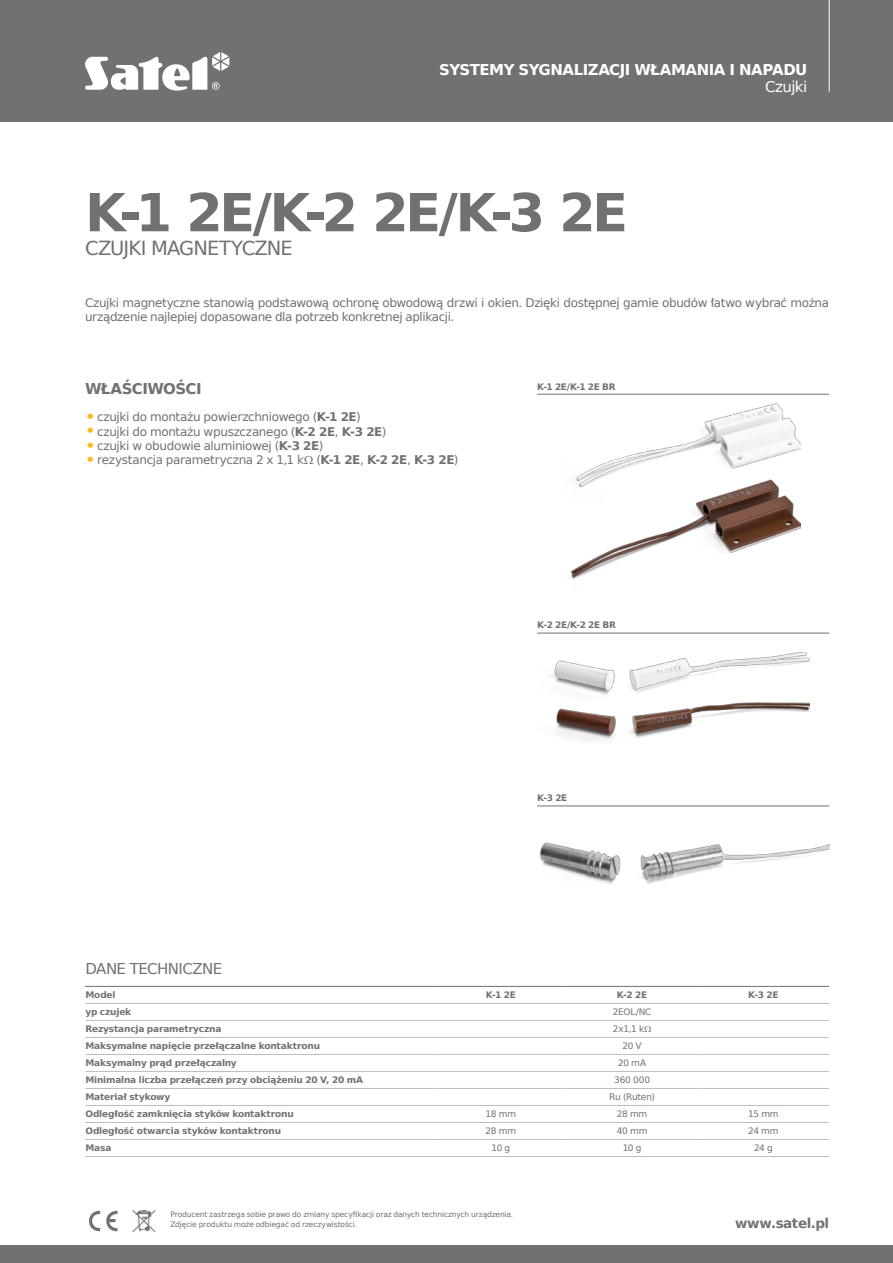
<style>
.page{position:relative;width:893px;height:1263px;background:#fff}
.page>*{position:absolute;margin:0;border:0;box-sizing:border-box;transform-origin:0 0}
.SYMBOL{font:700 52.5px "Prima Sans EU";color:#717073}
.NAZWA_PRODUKTU{font:19.5px "Prima Sans EU";letter-spacing:-.05em;color:#717073}
.t1{font:700 15px "Prima Sans EU";letter-spacing:-.035em;color:#fff}
.DANE_TECHNICZNE{font:15px "Prima Sans EU";letter-spacing:-.04em;color:#717073}
._02_-_ŚRÓDTYTUŁ{font:700 15px "Prima Sans EU";letter-spacing:-.04em;color:#717073}
.t2{font:15px "Prima Sans EU";letter-spacing:-.04em;color:#fff}
.t3{font:700 13.5px "Prima Sans EU";letter-spacing:-.03em;color:#717073}
._03_-_PUNKTORY{font:12px "Prima Sans EU";letter-spacing:-.025em;color:#717073}
._01_-_OPIS{font:12px/14.4px "Prima Sans EU";letter-spacing:-.03em;color:#717073}
.TABELA_-_MENU{font:700 9px "Prima Sans EU";letter-spacing:-.02em;color:#717073}
.TABELA_-_DANE{font:9px "Prima Sans EU";letter-spacing:-.02em;color:#717073}
.TABELA_-_DANE-2{font:700 9px "Prima Sans EU";color:#717073}
.t4{font:7.5px/10.5px "Prima Sans EU";letter-spacing:-.015em;color:#717073}
.s1{font-size:18px;color:#fab81c}
.s2{font-weight:700}
</style>
<div class="page">
<div style="left:0;top:0;width:893px;height:121px;background:#717073"></div>
<svg style="left:85px;top:52px;width:144px;height:39px"></svg>
<hr style="left:829px;top:0;width:1px;height:92px;background:#fff">
<img style="left:132px;top:1210px;width:24px;height:22px">
<svg style="left:89px;top:1210px;width:28px;height:22px"></svg>
<div style="left:0;top:1245px;width:893px;height:18px;background:#717073"></div>
<hr style="left:85px;top:986px;width:350px;height:1px;background:#717073">
<hr style="left:435px;top:986px;width:131px;height:1px;background:#717073">
<hr style="left:566px;top:986px;width:132px;height:1px;background:#717073">
<hr style="left:698px;top:986px;width:131px;height:1px;background:#717073">
<hr style="left:85px;top:1003px;width:350px;height:1px;background:#bcbdbf">
<hr style="left:85px;top:1020px;width:350px;height:1px;background:#bcbdbf">
<hr style="left:85px;top:1037px;width:350px;height:1px;background:#bcbdbf">
<hr style="left:85px;top:1054px;width:350px;height:1px;background:#bcbdbf">
<hr style="left:85px;top:1071px;width:350px;height:1px;background:#bcbdbf">
<hr style="left:85px;top:1088px;width:350px;height:1px;background:#bcbdbf">
<hr style="left:85px;top:1105px;width:350px;height:1px;background:#bcbdbf">
<hr style="left:85px;top:1122px;width:350px;height:1px;background:#bcbdbf">
<hr style="left:85px;top:1139px;width:350px;height:1px;background:#bcbdbf">
<hr style="left:85px;top:1156px;width:350px;height:1px;background:#bcbdbf">
<hr style="left:435px;top:1003px;width:131px;height:1px;background:#bcbdbf">
<hr style="left:566px;top:1003px;width:132px;height:1px;background:#bcbdbf">
<hr style="left:698px;top:1003px;width:131px;height:1px;background:#bcbdbf">
<hr style="left:435px;top:1020px;width:131px;height:1px;background:#bcbdbf">
<hr style="left:566px;top:1020px;width:132px;height:1px;background:#bcbdbf">
<hr style="left:698px;top:1020px;width:131px;height:1px;background:#bcbdbf">
<hr style="left:435px;top:1037px;width:131px;height:1px;background:#bcbdbf">
<hr style="left:566px;top:1037px;width:132px;height:1px;background:#bcbdbf">
<hr style="left:698px;top:1037px;width:131px;height:1px;background:#bcbdbf">
<hr style="left:435px;top:1054px;width:131px;height:1px;background:#bcbdbf">
<hr style="left:566px;top:1054px;width:132px;height:1px;background:#bcbdbf">
<hr style="left:698px;top:1054px;width:131px;height:1px;background:#bcbdbf">
<hr style="left:435px;top:1071px;width:131px;height:1px;background:#bcbdbf">
<hr style="left:566px;top:1071px;width:132px;height:1px;background:#bcbdbf">
<hr style="left:698px;top:1071px;width:131px;height:1px;background:#bcbdbf">
<hr style="left:435px;top:1088px;width:131px;height:1px;background:#bcbdbf">
<hr style="left:566px;top:1088px;width:132px;height:1px;background:#bcbdbf">
<hr style="left:698px;top:1088px;width:131px;height:1px;background:#bcbdbf">
<hr style="left:435px;top:1105px;width:131px;height:1px;background:#bcbdbf">
<hr style="left:566px;top:1105px;width:132px;height:1px;background:#bcbdbf">
<hr style="left:698px;top:1105px;width:131px;height:1px;background:#bcbdbf">
<hr style="left:435px;top:1122px;width:131px;height:1px;background:#bcbdbf">
<hr style="left:566px;top:1122px;width:132px;height:1px;background:#bcbdbf">
<hr style="left:698px;top:1122px;width:131px;height:1px;background:#bcbdbf">
<hr style="left:435px;top:1139px;width:131px;height:1px;background:#bcbdbf">
<hr style="left:566px;top:1139px;width:132px;height:1px;background:#bcbdbf">
<hr style="left:698px;top:1139px;width:131px;height:1px;background:#bcbdbf">
<hr style="left:435px;top:1156px;width:131px;height:1px;background:#bcbdbf">
<hr style="left:566px;top:1156px;width:132px;height:1px;background:#bcbdbf">
<hr style="left:698px;top:1156px;width:131px;height:1px;background:#bcbdbf">
<hr style="left:537px;top:805px;width:292px;height:1px;background:#717073">
<hr style="left:537px;top:394px;width:292px;height:1px;background:#717073">
<hr style="left:537px;top:633px;width:292px;height:1px;background:#717073">
<img style="left:575px;top:403px;width:226px;height:77px">
<img style="left:570px;top:480px;width:231px;height:99px">
<img style="left:554px;top:653px;width:256px;height:42px">
<img style="left:556px;top:702px;width:254px;height:39px">
<img style="left:540px;top:842px;width:289px;height:42px">
<h3 class="t1" style="left:439px;top:59px;width:370px">SYSTEMY SYGNALIZACJI WŁAMANIA I NAPADU</h3>
<h3 class="t2" style="left:765px;top:76px;width:44px">Czujki</h3>
<p class="SYMBOL" style="left:85px;top:176px;width:544px">K-1 2E/K-2 2E/K-3 2E</p>
<p class="NAZWA_PRODUKTU" style="left:85px;top:234px;width:209px">CZUJKI MAGNETYCZNE</p>
<p class="_01_-_OPIS" style="left:85px;top:295px;width:745px">Czujki magnetyczne stanowią podstawową ochronę obwodową drzwi i okien. Dzięki dostępnej gamie obudów łatwo wybrać można urządzenie najlepiej dopasowane dla potrzeb konkretnej aplikacji.</p>
<p class="_02_-_ŚRÓDTYTUŁ" style="left:85px;top:378px;width:118px">WŁAŚCIWOŚCI</p>
<p class="_03_-_PUNKTORY" style="left:85px;top:409px;width:277px"><span class="s1">•</span>czujki do montażu powierzchniowego (<span class="s2">K-1 2E</span>)</p>
<p class="_03_-_PUNKTORY" style="left:85px;top:423px;width:303px"><span class="s1">•</span>czujki do montażu wpuszczanego (<span class="s2">K-2 2E</span>, <span class="s2">K-3 2E</span>)</p>
<p class="_03_-_PUNKTORY" style="left:85px;top:437px;width:240px"><span class="s1">•</span>czujki w obudowie aluminiowej (<span class="s2">K-3 2E</span>)</p>
<p class="_03_-_PUNKTORY" style="left:85px;top:452px;width:375px"><span class="s1">•</span>rezystancja parametryczna 2 x 1,1 k (<span class="s2">K-1 2E</span>, <span class="s2">K-2 2E</span>, <span class="s2">K-3 2E</span>)</p>
<p class="TABELA_-_MENU" style="left:537px;top:380px;width:80px">K-1 2E/K-1 2E BR</p>
<p class="TABELA_-_MENU" style="left:537px;top:619px;width:80px">K-2 2E/K-2 2E BR</p>
<p class="TABELA_-_MENU" style="left:537px;top:792px;width:32px">K-3 2E</p>
<p class="DANE_TECHNICZNE" style="left:85px;top:958px;width:138px">DANE TECHNICZNE</p>
<p class="TABELA_-_MENU" style="left:85px;top:989px;width:32px">Model</p>
<p class="TABELA_-_DANE-2" style="left:486px;top:989px;width:32px">K-1 2E</p>
<p class="TABELA_-_DANE-2" style="left:617px;top:989px;width:32px">K-2 2E</p>
<p class="TABELA_-_DANE-2" style="left:748px;top:989px;width:32px">K-3 2E</p>
<p class="TABELA_-_MENU" style="left:85px;top:1006px;width:47px">yp czujek</p>
<p class="TABELA_-_DANE" style="left:613px;top:1006px;width:40px">2EOL/NC</p>
<p class="TABELA_-_MENU" style="left:85px;top:1023px;width:138px">Rezystancja parametryczna</p>
<p class="TABELA_-_DANE" style="left:613px;top:1023px;width:33px">2x1,1 k</p>
<p class="TABELA_-_MENU" style="left:85px;top:1040px;width:236px">Maksymalne napięcie przełączalne kontaktronu</p>
<p class="TABELA_-_DANE" style="left:622px;top:1040px;width:21px">20 V</p>
<p class="TABELA_-_MENU" style="left:85px;top:1057px;width:153px">Maksymalny prąd przełączalny</p>
<p class="TABELA_-_DANE" style="left:618px;top:1057px;width:30px">20 mA</p>
<p class="TABELA_-_MENU" style="left:85px;top:1074px;width:279px">Minimalna liczba przełączeń przy obciążeniu 20 V, 20 mA</p>
<p class="TABELA_-_DANE" style="left:614px;top:1074px;width:37px">360 000</p>
<p class="TABELA_-_MENU" style="left:85px;top:1091px;width:87px">Materiał stykowy</p>
<p class="TABELA_-_DANE" style="left:609px;top:1091px;width:47px">Ru (Ruten)</p>
<p class="TABELA_-_MENU" style="left:85px;top:1108px;width:210px">Odległość zamknięcia styków kontaktronu</p>
<p class="TABELA_-_DANE" style="left:486px;top:1108px;width:32px">18 mm</p>
<p class="TABELA_-_DANE" style="left:617px;top:1108px;width:32px">28 mm</p>
<p class="TABELA_-_DANE" style="left:748px;top:1108px;width:32px">15 mm</p>
<p class="TABELA_-_MENU" style="left:85px;top:1125px;width:197px">Odległość otwarcia styków kontaktronu</p>
<p class="TABELA_-_DANE" style="left:486px;top:1125px;width:32px">28 mm</p>
<p class="TABELA_-_DANE" style="left:617px;top:1125px;width:32px">40 mm</p>
<p class="TABELA_-_DANE" style="left:748px;top:1125px;width:32px">24 mm</p>
<p class="TABELA_-_MENU" style="left:85px;top:1142px;width:28px">Masa</p>
<p class="TABELA_-_DANE" style="left:491px;top:1142px;width:20px">10 g</p>
<p class="TABELA_-_DANE" style="left:623px;top:1142px;width:20px">10 g</p>
<p class="TABELA_-_DANE" style="left:754px;top:1142px;width:20px">24 g</p>
<p class="t4" style="left:170px;top:1209px;width:344px">Producent zastrzega sobie prawo do zmiany specyfikacji oraz danych technicznych urządzenia.<br>Zdjęcie produktu może odbiegać od rzeczywistości.</p>
<h3 class="t3" style="left:735px;top:1213px;width:96px">www.satel.pl</h3>
</div>
